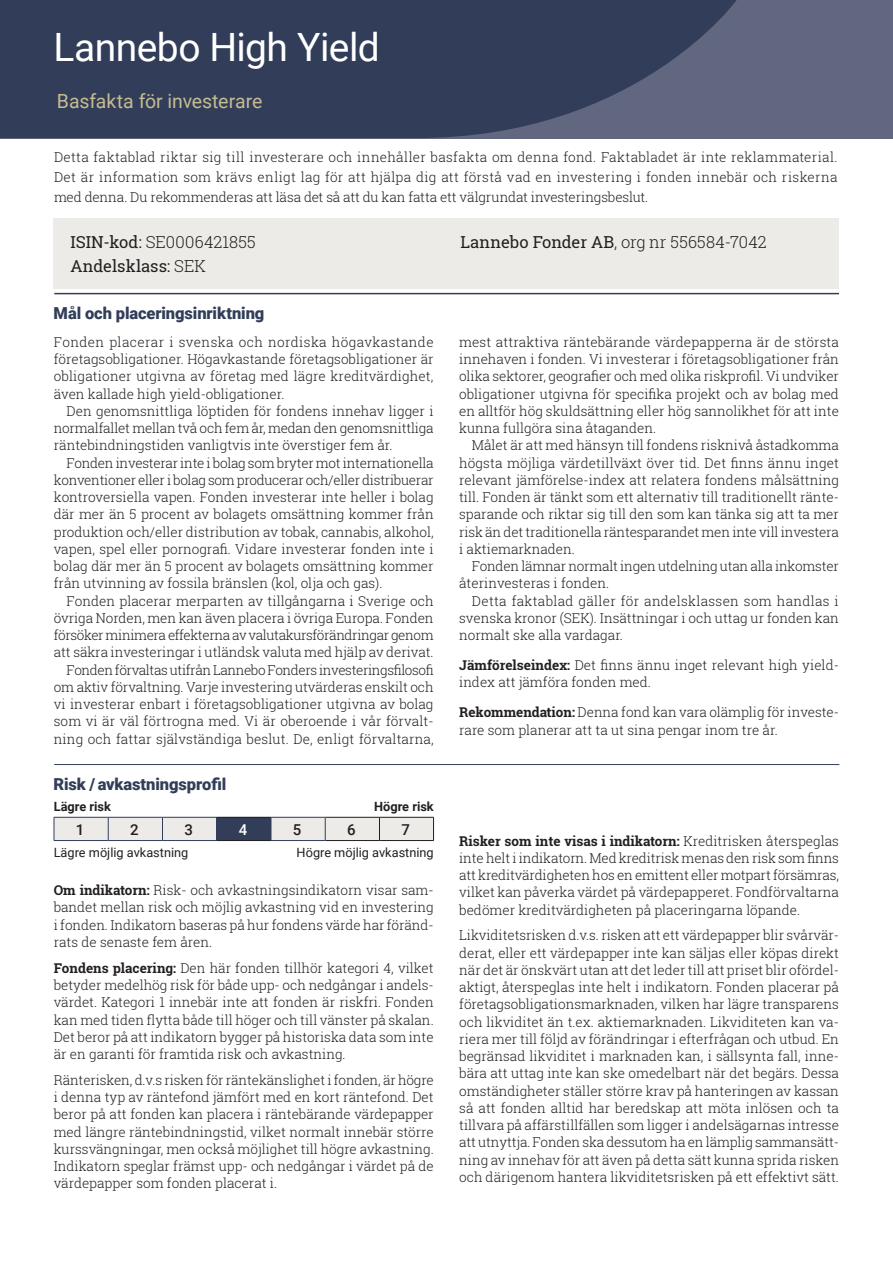
<style>
.page{position:relative;width:893px;height:1263px;background:#fff}
.page>*{position:absolute;margin:0;border:0;box-sizing:border-box;transform-origin:0 0}
.Fondrubrik_NY{font:39px "Roboto";letter-spacing:-.015em;color:#fff}
.FondUnderRubrik{font:19.5px "Roboto";letter-spacing:-.005em;color:#c6bb92}
.FondFakta{font:300 16.5px "Roboto Slab";letter-spacing:.01em;color:#231f20}
.Rubrik{font:900 16.5px "Roboto";letter-spacing:-.005em;color:#323e59}
.FondFakta-2{font:16.5px "Roboto Slab";color:#231f20}
.t1{font:500 15px "Roboto";color:#231f20}
.t2{font:500 15px "Roboto";color:#fff}
.Brödtext_2_a{font:300 13.5px/17.2px "Roboto Slab";color:#231f20;text-align:justify}
.Brödtext_1_a{font:300 13.5px/17.2px "Roboto Slab";color:#231f20}
.Faktatext_1_a{font:12.75px "Roboto";color:#231f20}
.Faktatext_1_a-2{font:700 12.75px "Roboto";color:#231f20}
.s1{font-weight:400}
.s2{font-weight:300}
.s3{font-weight:700}
</style>
<div class="page">
<div style="left:0;top:0;width:893px;height:138px;background:#626780"></div>
<svg style="left:0;top:0;width:737px;height:138px;background:#38435d"></svg>
<div style="left:54px;top:218px;width:785px;height:71px;background:#edebe7"></div>
<hr style="left:54px;top:764px;width:785px;height:1px;background:#323e59">
<hr style="left:54px;top:293px;width:785px;height:1px;background:#323e59">
<hr style="left:217px;top:840px;width:54px;height:1px;background:#231f20">
<hr style="left:325px;top:840px;width:54px;height:1px;background:#231f20">
<hr style="left:379px;top:840px;width:55px;height:1px;background:#231f20">
<hr style="left:271px;top:840px;width:54px;height:1px;background:#323e59">
<hr style="left:108px;top:840px;width:54px;height:1px;background:#323e59">
<hr style="left:54px;top:840px;width:54px;height:1px;background:#323e59">
<svg style="left:54px;top:817px;width:380px;height:23px;background:#c9c9cb"></svg>
<hr style="left:162px;top:840px;width:55px;height:1px;background:#323e59">
<p class="Fondrubrik_NY" style="left:54px;top:20px;width:328px">Lannebo High Yield</p>
<p class="FondUnderRubrik" style="left:57px;top:88px;width:207px">Basfakta för investerare</p>
<p class="Brödtext_2_a" style="left:54px;top:147px;width:785px;line-height:20.2px">Detta faktablad riktar sig till investerare och innehåller basfakta om denna fond. Faktabladet är inte reklammaterial.<br>Det är information som krävs enligt lag för att hjälpa dig att förstå vad en investering i fonden innebär och riskerna med denna. Du rekommenderas att läsa det så att du kan fatta ett välgrundat investeringsbeslut.</p>
<p class="FondFakta" style="left:71px;top:231px;width:187px"><span class="s1">ISIN-kod:</span> SE0006421855</p>
<p class="FondFakta" style="left:461px;top:231px;width:308px"><span class="s1">Lannebo Fonder AB</span>, org nr 556584-7042</p>
<p class="FondFakta-2" style="left:71px;top:255px;width:137px">Andelsklass: <span class="s2">SEK</span></p>
<p class="Rubrik" style="left:54px;top:302px;width:212px">Mål och placeringsinriktning</p>
<p class="Brödtext_1_a" style="left:54px;top:333px;width:381px;text-align:justify">Fonden placerar i svenska och nordiska högavkastande företagsobligationer. Högavkastande företagsobligationer är obligationer utgivna av företag med lägre kreditvärdighet, även kallade high yield-obligationer.</p>
<p class="Brödtext_2_a" style="left:54px;top:402px;width:381px;text-indent:13px">Den genomsnittliga löptiden för fondens innehav ligger i normalfallet mellan två och fem år, medan den genomsnittliga räntebindningstiden vanligtvis inte överstiger fem år.</p>
<p class="Brödtext_2_a" style="left:54px;top:454px;width:381px;text-indent:13px">Fonden investerar inte i bolag som bryter mot internationella konventioner eller i bolag som producerar och/eller distribuerar kontroversiella vapen. Fonden investerar inte heller i bolag där mer än 5 procent av bolagets omsättning kommer från produktion och/eller distribution av tobak, cannabis, alkohol, vapen, spel eller pornografi. Vidare investerar fonden inte i bolag där mer än 5 procent av bolagets omsättning kommer från utvinning av fossila bränslen (kol, olja och gas).</p>
<p class="Brödtext_2_a" style="left:54px;top:592px;width:381px;text-indent:13px">Fonden placerar merparten av tillgångarna i Sverige och övriga Norden, men kan även placera i övriga Europa. Fonden försöker minimera effekterna av valutakursförändringar genom att säkra investeringar i utländsk valuta med hjälp av derivat.</p>
<p class="Brödtext_2_a" style="left:54px;top:661px;width:381px;text-indent:13px">Fonden förvaltas utifrån Lannebo Fonders investeringsfilosofi om aktiv förvaltning. Varje investering utvärderas enskilt och vi investerar enbart i företagsobligationer utgivna av bolag som vi är väl förtrogna med. Vi är oberoende i vår förvalt&shy;ning och fattar självständiga beslut. De, enligt förvaltarna,</p>
<p class="Rubrik" style="left:54px;top:773px;width:174px">Risk / avkastningsprofil</p>
<p class="Faktatext_1_a-2" style="left:54px;top:797px;width:59px">Lägre risk</p>
<p class="Faktatext_1_a-2" style="left:374px;top:797px;width:61px">Högre risk</p>
<p class="t1" style="left:76px;top:819px;width:10px">1</p>
<p class="t1" style="left:130px;top:819px;width:10px">2</p>
<p class="t1" style="left:184px;top:819px;width:10px">3</p>
<p class="t2" style="left:239px;top:819px;width:10px">4</p>
<p class="t1" style="left:293px;top:819px;width:10px">5</p>
<p class="t1" style="left:347px;top:819px;width:10px">6</p>
<p class="t1" style="left:401px;top:819px;width:10px">7</p>
<p class="Faktatext_1_a" style="left:54px;top:843px;width:136px">Lägre möjlig avkastning</p>
<p class="Faktatext_1_a" style="left:297px;top:843px;width:139px">Högre möjlig avkastning</p>
<p class="Brödtext_2_a" style="left:54px;top:881px;width:381px"><span class="s3">Om indikatorn:</span> Risk- och avkastningsindikatorn visar sam&shy;bandet mellan risk och möjlig avkastning vid en investering i fonden. Indikatorn baseras på hur fondens värde har föränd&shy;rats de senaste fem åren.</p>
<p class="Brödtext_2_a" style="left:54px;top:959px;width:381px"><span class="s3">Fondens placering:</span> Den här fonden tillhör kategori 4, vilket betyder medelhög risk för både upp- och nedgångar i andels&shy;värdet. Kategori 1 innebär inte att fonden är riskfri. Fonden kan med tiden flytta både till höger och till vänster på skalan.<br>Det beror på att indikatorn bygger på historiska data som inte är en garanti för framtida risk och avkastning.</p>
<p class="Brödtext_2_a" style="left:54px;top:1071px;width:382px">Ränterisken, d.v.s risken för räntekänslighet i fonden, är högre i denna typ av räntefond jämfört med en kort räntefond. Det beror på att fonden kan placera i räntebärande värdepapper med längre räntebindningstid, vilket normalt innebär större kurssvängningar, men också möjlighet till högre avkastning.<br>Indikatorn speglar främst upp- och nedgångar i värdet på de värdepapper som fonden placerat i.</p>
<p class="Brödtext_2_a" style="left:459px;top:333px;width:381px">mest attraktiva räntebärande värdepapperna är de största innehaven i fonden. Vi investerar i företagsobligationer från olika sektorer, geografier och med olika riskprofil. Vi undviker obligationer utgivna för specifika projekt och av bolag med en alltför hög skuldsättning eller hög sannolikhet för att inte kunna fullgöra sina åtaganden.</p>
<p class="Brödtext_2_a" style="left:459px;top:436px;width:381px;text-indent:13px">Målet är att med hänsyn till fondens risknivå åstadkomma högsta möjliga värdetillväxt över tid. Det finns ännu inget relevant jämförelse-index att relatera fondens målsättning till. Fonden är tänkt som ett alternativ till traditionellt ränte&shy;sparande och riktar sig till den som kan tänka sig att ta mer risk än det traditionella räntesparandet men inte vill investera i aktiemarknaden.</p>
<p class="Brödtext_2_a" style="left:459px;top:557px;width:381px;text-indent:13px">Fonden lämnar normalt ingen utdelning utan alla inkomster återinvesteras i fonden.</p>
<p class="Brödtext_2_a" style="left:459px;top:592px;width:381px;text-indent:13px">Detta faktablad gäller för andelsklassen som handlas i svenska kronor (SEK). Insättningar i och uttag ur fonden kan normalt ske alla vardagar.</p>
<p class="Brödtext_1_a" style="left:459px;top:656px;width:381px"><span class="s3">Jämförelseindex:</span> Det finns ännu inget relevant high yield&shy;index att jämföra fonden med.</p>
<p class="Brödtext_1_a" style="left:459px;top:703px;width:381px"><span class="s3">Rekommendation:</span> Denna fond kan vara olämplig för investe&shy;rare som planerar att ta ut sina pengar inom tre år.</p>
<p class="Brödtext_2_a" style="left:459px;top:832px;width:381px"><span class="s3">Risker som inte visas i indikatorn:</span> Kreditrisken återspeglas inte helt i indikatorn. Med kreditrisk menas den risk som finns att kreditvärdigheten hos en emittent eller motpart försämras, vilket kan påverka värdet på värdepapperet. Fondförvaltarna bedömer kreditvärdigheten på placeringarna löpande.</p>
<p class="Brödtext_2_a" style="left:459px;top:926px;width:381px">Likviditetsrisken d.v.s. risken att ett värdepapper blir svårvär&shy;derat, eller ett värdepapper inte kan säljas eller köpas direkt när det är önskvärt utan att det leder till att priset blir ofördel&shy;aktigt, återspeglas inte helt i indikatorn. Fonden placerar på företagsobligationsmarknaden, vilken har lägre transparens och likviditet än t.ex. aktiemarknaden. Likviditeten kan va&shy;riera mer till följd av förändringar i efterfrågan och utbud. En begränsad likviditet i marknaden kan, i sällsynta fall, inne&shy;bära att uttag inte kan ske omedelbart när det begärs. Dessa omständigheter ställer större krav på hanteringen av kassan så att fonden alltid har beredskap att möta inlösen och ta tillvara på affärstillfällen som ligger i andelsägarnas intresse att utnyttja. Fonden ska dessutom ha en lämplig sammansätt&shy;ning av innehav för att även på detta sätt kunna sprida risken och därigenom hantera likviditetsrisken på ett effektivt sätt.</p>
</div>
